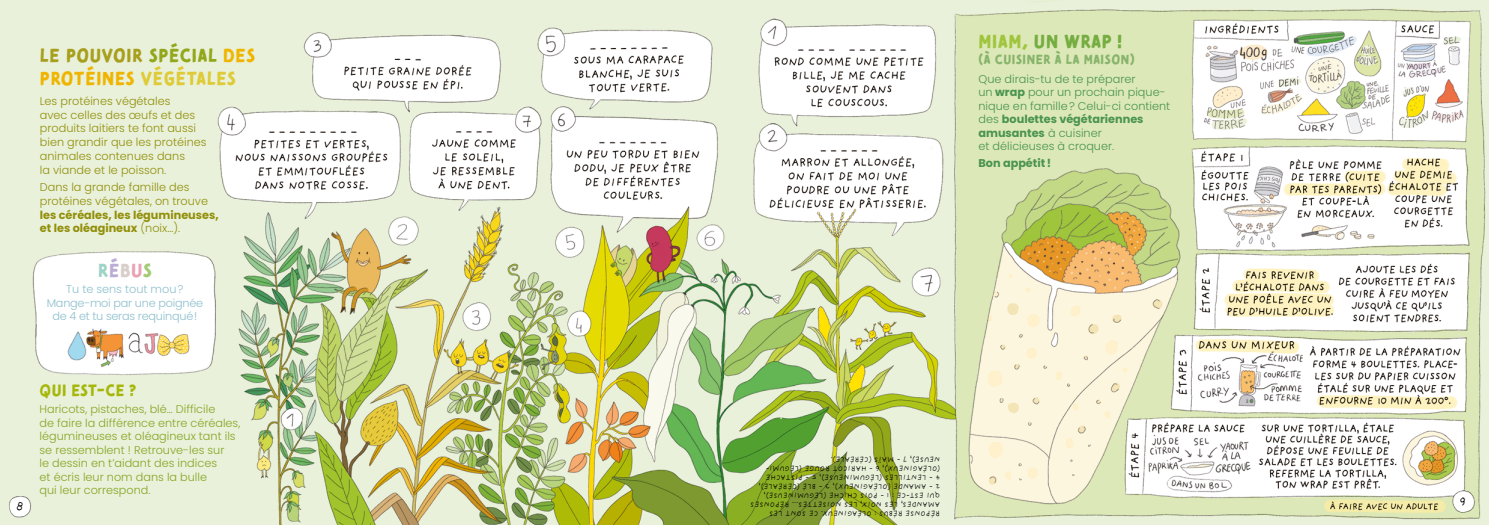
<style>
.page{position:relative;width:1489px;height:525px;background:#fff}
.page>*{position:absolute;margin:0;border:0;box-sizing:border-box;transform-origin:0 0}
.t1{font:18.75px/22.5px "Tomarik Brush";letter-spacing:.04em;color:#efb500}
.t2{font:18.75px "Tomarik Brush";letter-spacing:.04em;color:#75ad41}
.t3{font:18.75px "Tomarik Brush";letter-spacing:.04em;color:#9ed3c7}
.t4{font:16.25px "Tomarik Brush";letter-spacing:.03em;color:#a5b708}
.t5{font:13.12px "Tomarik Brush";letter-spacing:.04em;color:#87b46b}
.t6{font:12.5px "Providence Sans Pro";color:#000}
.t7{font:300 11.25px/13.5px "Poppins";color:#86a522}
.t8{font:300 11.25px/13.8px "Poppins";color:#928f09}
.t9{font:300 11.25px/13.5px "Poppins";color:#499350}
.t10{font:300 11.25px/13.8px "Poppins";letter-spacing:-.02em;color:#8dc0ce;text-align:center}
.t11{font:700 11.25px/13.8px "Poppins";color:#928f09}
.t12{font:700 11.25px "Poppins";color:#499350}
.t13{font:7.5px/9px "Providence Sans Pro";letter-spacing:.01em;color:#000}
.s1{color:#a89f1c}
.s2{color:#92a719}
.s3{color:#dfcb37}
.s4{font-weight:300}
.s5{color:#baacd4}
.s6{color:#d9cfca}
.s7{color:#e9a3b6}
.s8{color:#a2cb74}
.s9{color:#9fc53c}
.s10{font-weight:700}
</style>
<div class="page">
<img style="left:0;top:0;width:1488px;height:524px">
<img style="left:1438px;top:473px;width:50px;height:51px">
<img style="left:0;top:479px;width:43px;height:45px">
<h1 class="t1" style="left:40px;top:42px;width:216px"><span class="s1">LE POUVOIR</span> <span class="s2">SPÉCIAL</span> DES<br>PROTÉINES <span class="s3">VÉGÉTALES</span></h1>
<h3 class="t8" style="left:40px;top:94px;width:168px">Les protéines végétales<br>avec celles des œufs et des produits laitiers te font aussi bien grandir que les protéines animales contenues dans<br>la viande et le poisson.</h3>
<h3 class="t8" style="left:40px;top:180px;width:170px">Dans la grande famille des protéines végétales, on trouve</h3>
<h3 class="t11" style="left:40px;top:208px;width:180px">les céréales, les légumineuses, et les oléagineux <span class="s4">(noix...).</span></h3>
<h1 class="t3" style="left:98px;top:253px;width:55px">R<span class="s5">É</span><span class="s6">B</span><span class="s7">U</span><span class="s8">S</span></h1>
<h3 class="t10" style="left:47px;top:282px;width:158px">Tu te sens tout mou?<br>Mange-moi par une poignée de 4 et tu seras requinqué!</h3>
<h3 class="t6" style="left:16px;top:498px;width:9px">8</h3>
<h2 class="t4" style="left:40px;top:375px;width:99px">QUI EST-CE ?</h2>
<h3 class="t7" style="left:40px;top:402px;width:202px">Haricots, pistaches, blé… Difficile<br>de faire la différence entre céréales, légumineuses et oléagineux tant ils se ressemblent ! Retrouve-les sur<br>le dessin en t’aidant des indices<br>et écris leur nom dans la bulle<br>qui leur correspond.</h3>
<h1 class="t2" style="left:978px;top:24px;width:145px"><span class="s9">MIAM,</span> UN WRAP !</h1>
<h3 class="t5" style="left:978px;top:48px;width:158px">(À CUISINER À LA MAISON)</h3>
<h3 class="t9" style="left:978px;top:72px;width:193px">Que dirais-tu de te préparer<br>un <span class="s10">wrap</span> pour un prochain pique&shy;nique en famille? Celui-ci contient des <span class="s10">boulettes végétariennes amusantes</span> à cuisiner<br>et délicieuses à croquer.</h3>
<h3 class="t12" style="left:978px;top:157px;width:74px">Bon appétit!</h3>
<p class="t13" style="left:940px;top:518px;width:191px;rotate:-180deg">RÉPONSE RÉBUS : OLÉAGINEUX. CE SONT LES AMANDES, LES NOIX, LES NOISETTES… RÉPONSES QUI EST-CE : 1 - POIS CHICHE (LÉGUMINEUSE),<br>2 - AMANDE (OLÉAGINEUX), 3 - BLÉ (CÉRÉALE),<br>4 - LENTILLES (LÉGUMINEUSE), 5 - PISTACHE (OLÉAGINEUX), 6 - HARICOT ROUGE (LÉGUMI-NEUSE), 7 - MAÏS (CÉRÉALE).</p>
<h3 class="t6" style="left:1458px;top:493px;width:8px">9</h3>
</div>
